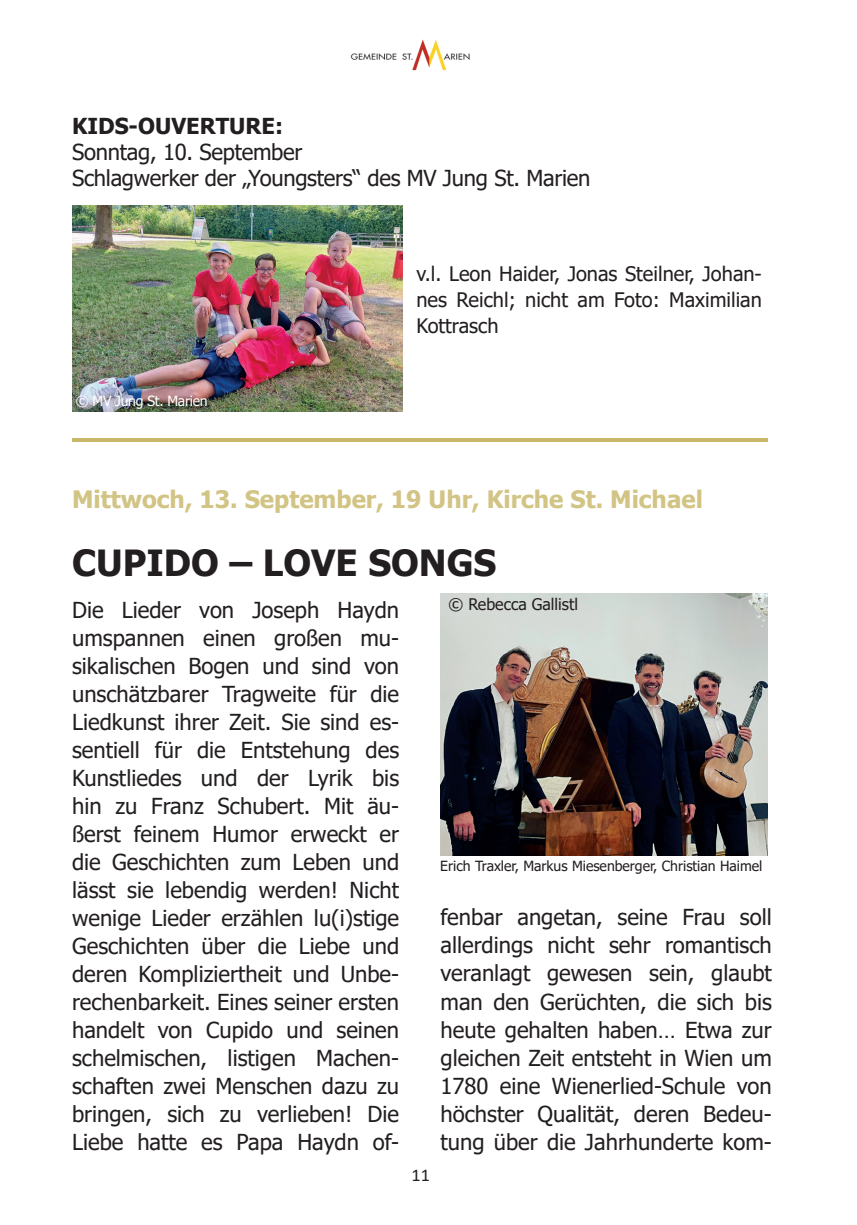
<style>
.page{position:relative;width:857px;height:1225px;background:#fff}
.page>*{position:absolute;margin:0;border:0;box-sizing:border-box;transform-origin:0 0}
.t1{font:700 36px "Tahoma";color:#231f20}
.t2{font:700 24px "Tahoma";color:#d2c484}
.t3{font:22px/28px "Tahoma";color:#231f20;text-align:justify}
.t4{font:700 22px "Tahoma";color:#231f20}
.t5{font:20px/26px "Tahoma";color:#231f20;text-align:justify}
.t6{font:18px "Calibri";color:#231f20}
.t7{font:16px "Tahoma";color:#231f20}
.t8{font:14px "Tahoma";color:#231f20}
.t9{font:14px "Tahoma";letter-spacing:-.02em;color:#fff}
</style>
<div class="page">
<img style="left:350px;top:39px;width:120px;height:32px">
<img style="left:440px;top:594px;width:327px;height:261px">
<img style="left:72px;top:205px;width:330px;height:207px">
<hr style="left:72px;top:438px;width:695px;height:3px;background:#c7b869">
<p class="t4" style="left:72px;top:111px;width:212px">KIDS-OUVERTURE:</p>
<p class="t3" style="left:72px;top:140px;width:519px;line-height:26px">Sonntag, 10. September<br>Schlagwerker der „Youngsters“ des MV Jung St. Marien</p>
<p class="t9" style="left:76px;top:391px;width:133px">© MV Jung St. Marien</p>
<p class="t5" style="left:416px;top:262px;width:347px">v.l. Leon Haider, Jonas Steilner, Johan&shy;nes Reichl; nicht am Foto: Maximilian Kottrasch</p>
<p class="t2" style="left:72px;top:483px;width:632px">Mittwoch, 13. September, 19 Uhr, Kirche St. Michael</p>
<h1 class="t1" style="left:72px;top:538px;width:425px">CUPIDO – LOVE SONGS</h1>
<p class="t3" style="left:72px;top:597px;width:328px">Die Lieder von Joseph Haydn umspannen einen großen mu&shy;sikalischen Bogen und sind von unschätzbarer Tragweite für die Liedkunst ihrer Zeit. Sie sind es&shy;sentiell für die Entstehung des Kunstliedes und der Lyrik bis hin zu Franz Schubert. Mit äu&shy;ßerst feinem Humor erweckt er die Geschichten zum Leben und lässt sie lebendig werden! Nicht wenige Lieder erzählen lu(i)stige Geschichten über die Liebe und deren Kompliziertheit und Unbe&shy;rechenbarkeit. Eines seiner ersten handelt von Cupido und seinen schelmischen, listigen Machen&shy;schaften zwei Menschen dazu zu bringen, sich zu verlieben! Die Liebe hatte es Papa Haydn of-</p>
<p class="t7" style="left:448px;top:593px;width:131px">© Rebecca Gallistl</p>
<p class="t8" style="left:440px;top:857px;width:323px">Erich Traxler, Markus Miesenberger, Christian Haimel</p>
<p class="t3" style="left:440px;top:904px;width:333px">fenbar angetan, seine Frau soll allerdings nicht sehr romantisch veranlagt gewesen sein, glaubt man den Gerüchten, die sich bis heute gehalten haben… Etwa zur gleichen Zeit entsteht in Wien um 1780 eine Wienerlied-Schule von höchster Qualität, deren Bedeu&shy;tung über die Jahrhunderte kom-</p>
<p class="t6" style="left:411px;top:1162px;width:20px">11</p>
</div>
